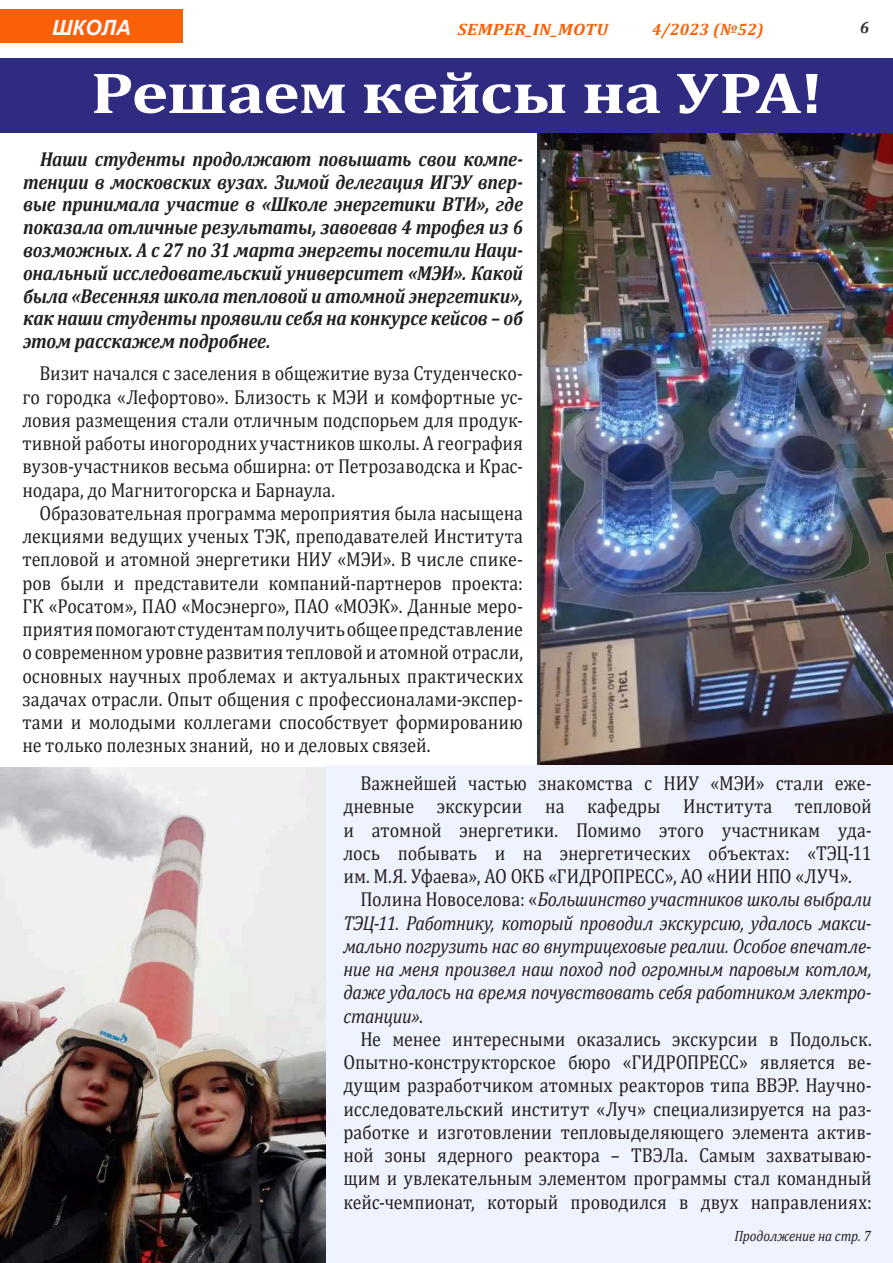
<style>
.page{position:relative;width:893px;height:1263px;background:#fff}
.page>*{position:absolute;margin:0;border:0;box-sizing:border-box;transform-origin:0 0}
.t1{font:700 58.5px "Cambria";letter-spacing:-.02em;color:#fff;scale:1.19 1}
.t2{font:italic 700 21px "Arial";color:#fffaff}
.t3{font:20.25px/23.2px "Cambria";color:#231f20;text-align:justify;scale:.89 1}
.t4{font:italic 700 20.25px/22.6px "Cambria";letter-spacing:-.01em;color:#231f20;text-align:justify;scale:.89 1}
.t5{font:italic 20.25px "Cambria";letter-spacing:-.015em;color:#231f20;scale:.89 1}
.t6{font:20.25px "Cambria";color:#231f20;scale:.88 1}
.t7{font:italic 700 16.5px "Cambria";letter-spacing:.02em;color:#fa6107;scale:1.09 1}
.t8{font:italic 700 16.5px "Cambria";letter-spacing:.02em;color:#fa6107}
.t9{font:italic 700 16.5px "Cambria";color:#323232}
.t10{font:italic 15px "Cambria";letter-spacing:-.005em;color:#231f20;scale:.89 1}
.s1{font-style:normal}
</style>
<div class="page">
<div style="left:325px;top:765px;width:568px;height:498px;background:#eff3ff"></div>
<div style="left:0;top:9px;width:183px;height:34px;background:#fa6107"></div>
<div style="left:0;top:58px;width:893px;height:75px;background:#2f2b81"></div>
<img style="left:537px;top:133px;width:356px;height:632px">
<img style="left:0;top:768px;width:325px;height:495px">
<p class="t2" style="left:52px;top:13px;width:81px">ШКОЛА</p>
<p class="t7" style="left:458px;top:18px;width:139px">SEMPER_IN_MOTU</p>
<p class="t8" style="left:652px;top:18px;width:113px">4/2023 (№52)</p>
<p class="t9" style="left:860px;top:16px;width:11px">6</p>
<h1 class="t1" style="left:91px;top:52px;width:617px">Решаем кейсы на УРА!</h1>
<p class="t4" style="left:23px;top:147px;width:563px;text-indent:17px">Наши студенты продолжают повышать свои компе&shy;тенции в московских вузах. Зимой делегация ИГЭУ впер&shy;вые принимала участие в «Школе энергетики ВТИ», где показала отличные результаты, завоевав 4 трофея из 6 возможных. А с 27 по 31 марта энергеты посетили Наци&shy;ональный исследовательский университет «МЭИ». Какой была «Весенняя школа тепловой и атомной энергетики», как наши студенты проявили себя на конкурсе кейсов – об этом расскажем подробнее.</p>
<p class="t3" style="left:22px;top:362px;width:564px;text-indent:17px">Визит начался с заселения в общежитие вуза Студенческо&shy;го городка «Лефортово». Близость к МЭИ и комфортные ус&shy;ловия размещения стали отличным подспорьем для продук&shy;тивной работы иногородних участников школы. А география вузов-участников весьма обширна: от Петрозаводска и Крас&shy;нодара, до Магнитогорска и Барнаула.</p>
<p class="t3" style="left:22px;top:501px;width:564px;text-indent:17px">Образовательная программа мероприятия была насыщена лекциями ведущих ученых ТЭК, преподавателей Института тепловой и атомной энергетики НИУ «МЭИ». В числе спике&shy;ров были и представители компаний-партнеров проекта:<br>ГК «Росатом», ПАО «Мосэнерго», ПАО «МОЭК». Данные меро&shy;приятия помогают студентам получить общее представление о современном уровне развития тепловой и атомной отрасли, основных научных проблемах и актуальных практических задачах отрасли. Опыт общения с профессионалами-экспер&shy;тами и молодыми коллегами способствует формированию не только полезных знаний, но и деловых связей.</p>
<p class="t3" style="left:360px;top:771px;width:576px">Важнейшей частью знакомства с НИУ «МЭИ» стали еже-</p>
<p class="t3" style="left:343px;top:795px;width:595px">дневные экскурсии на кафедры Института тепловой</p>
<p class="t3" style="left:343px;top:818px;width:595px">и атомной энергетики. Помимо этого участникам уда-</p>
<p class="t3" style="left:343px;top:841px;width:595px">лось побывать и на энергетических объектах: «ТЭЦ-11</p>
<p class="t3" style="left:343px;top:864px;width:573px">им. М.Я. Уфаева», АО ОКБ «ГИДРОПРЕСС», АО «НИИ НПО «ЛУЧ».</p>
<p class="t5" style="left:360px;top:885px;width:576px"><span class="s1">Полина Новоселова: «</span>Большинство участников школы выбрали</p>
<p class="t5" style="left:343px;top:908px;width:595px">ТЭЦ-11. Работнику, который проводил экскурсию, удалось макси-</p>
<p class="t5" style="left:343px;top:932px;width:595px">мально погрузить нас во внутрицеховые реалии. Особое впечатле-</p>
<p class="t5" style="left:343px;top:955px;width:595px">ние на меня произвел наш поход под огромным паровым котлом,</p>
<p class="t5" style="left:343px;top:978px;width:595px">даже удалось на время почувствовать себя работником электро-</p>
<p class="t5" style="left:343px;top:1001px;width:91px">станции»<span class="s1">.</span></p>
<p class="t3" style="left:360px;top:1027px;width:576px">Не менее интересными оказались экскурсии в Подольск.</p>
<p class="t3" style="left:343px;top:1050px;width:595px">Опытно-конструкторское бюро «ГИДРОПРЕСС» является ве-</p>
<p class="t3" style="left:343px;top:1074px;width:595px">дущим разработчиком атомных реакторов типа ВВЭР. Научно-</p>
<p class="t3" style="left:343px;top:1097px;width:595px">исследовательский институт «Луч» специализируется на раз-</p>
<p class="t3" style="left:343px;top:1120px;width:595px">работке и изготовлении тепловыделяющего элемента актив-</p>
<p class="t3" style="left:343px;top:1143px;width:595px">ной зоны ядерного реактора – ТВЭЛа. Самым захватываю-</p>
<p class="t6" style="left:343px;top:1166px;width:602px">щим и увлекательным элементом программы стал командный</p>
<p class="t6" style="left:343px;top:1190px;width:602px">кейс-чемпионат, который проводился в двух направлениях:</p>
<p class="t10" style="left:734px;top:1225px;width:155px">Продолжение на стр. 7</p>
</div>
